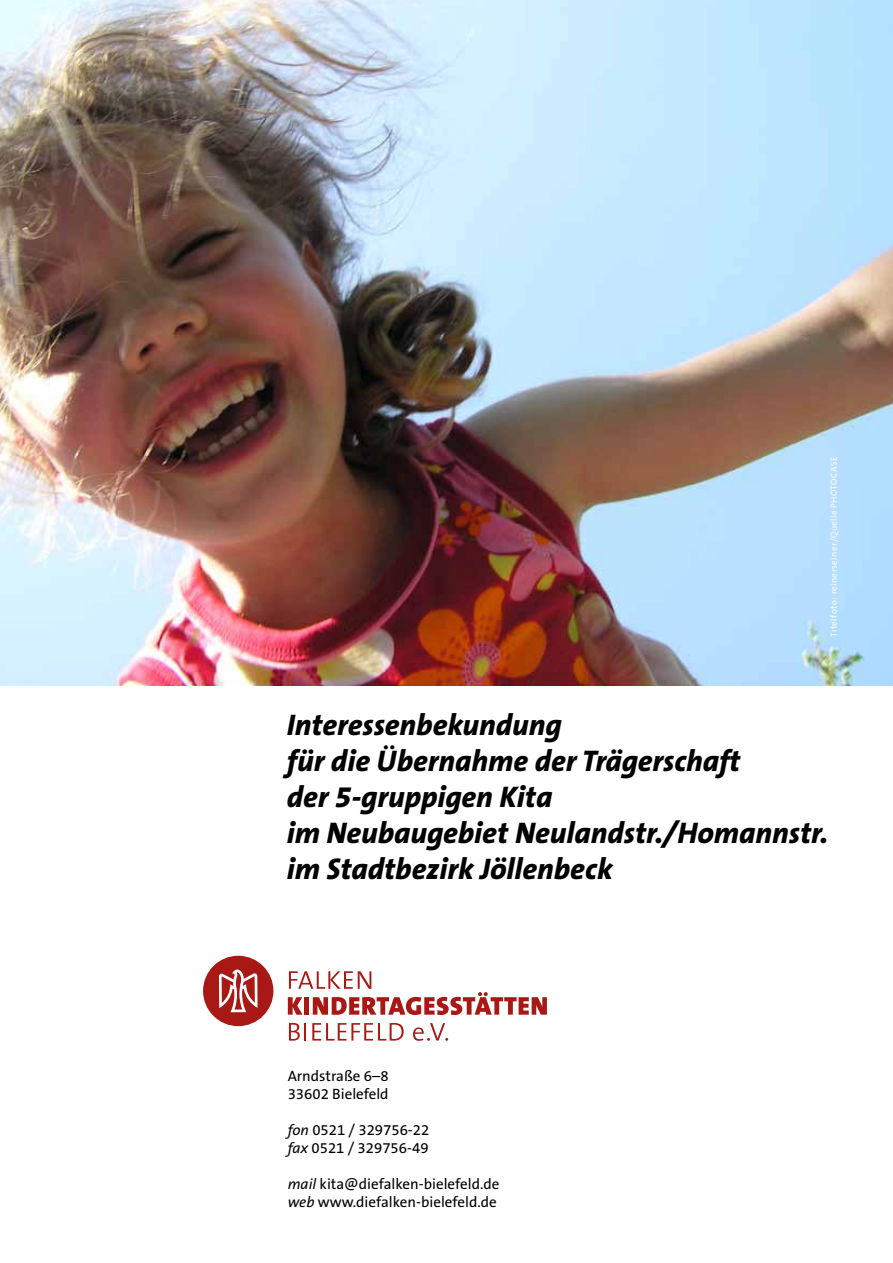
<style>
.page{position:relative;width:893px;height:1263px;background:#fff}
.page>*{position:absolute;margin:0;border:0;box-sizing:border-box;transform-origin:0 0}
.t1{font:italic 800 30px/36px "The Sans B8";color:#000}
.t2{font:15px/18px "The Sans B5 Plain";color:#000}
.t3{font:9px "The Sans B5 Plain";letter-spacing:.05em;color:#fff}
.s1{font-style:italic}
</style>
<div class="page">
<img style="left:0;top:0;width:893px;height:685px">
<svg style="left:288px;top:971px;width:259px;height:44px"></svg>
<svg style="left:289px;top:1023px;width:17px;height:18px"></svg>
<svg style="left:312px;top:1023px;width:92px;height:18px"></svg>
<svg style="left:413px;top:1023px;width:35px;height:18px"></svg>
<div style="left:203px;top:956px;width:70px;height:70px;background:#a81815;border-radius:50%"></div>
<svg style="left:219px;top:969px;width:39px;height:43px"></svg>
<p class="t3" style="left:829px;top:637px;width:182px;rotate:-90deg">Titelfoto: reinerseiner/Quelle PHOTOCASE</p>
<p class="t1" style="left:287px;top:708px;width:543px">Interessenbekundung<br>für die Übernahme der Trägerschaft<br>der 5-gruppigen Kita<br>im Neubaugebiet Neulandstr./Homannstr. im Stadtbezirk Jöllenbeck</p>
<p class="t2" style="left:288px;top:1067px;width:102px">Arndstraße 6–8<br>33602 Bielefeld</p>
<p class="t2" style="left:288px;top:1121px;width:143px"><span class="s1">fon</span> 0521 / 329756-22 <span class="s1">fax</span> 0521 / 329756-49</p>
<p class="t2" style="left:288px;top:1175px;width:213px"><span class="s1">mail</span> kita@diefalken-bielefeld.de <span class="s1">web</span> www.diefalken-bielefeld.de</p>
</div>
